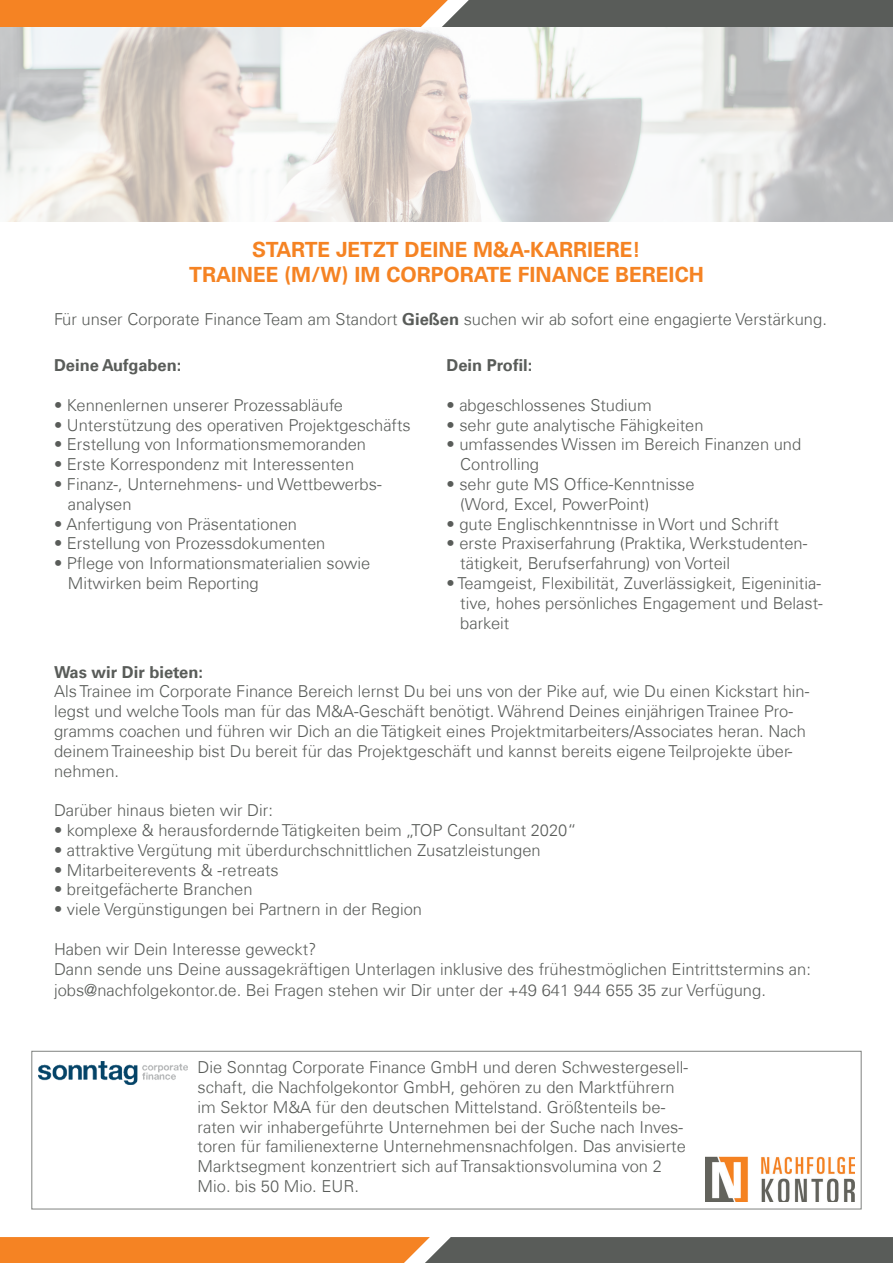
<style>
.page{position:relative;width:893px;height:1263px;background:#fff}
.page>*{position:absolute;margin:0;border:0;box-sizing:border-box;transform-origin:0 0}
.t1{font:700 21px/25.2px "Univers Com 65";color:#f58323;text-align:center}
.t2{font:300 16.5px/19.8px "Univers Com 45";color:#595c59}
.t3{font:700 16.5px "Univers Com 65";color:#595c59}
.s1{font-family:"Univers Com 65";font-weight:700}
</style>
<div class="page">
<img style="left:0;top:27px;width:893px;height:195px">
<img style="left:705px;top:1156px;width:149px;height:46px">
<svg style="left:0;top:0;width:893px;height:27px"></svg>
<svg style="left:0;top:1237px;width:893px;height:26px"></svg>
<img style="left:39px;top:1061px;width:148px;height:24px">
<p class="t1" style="left:189px;top:237px;width:516px">STARTE JETZT DEINE M&amp;A-KARRIERE!<br>TRAINEE (M/W) IM CORPORATE FINANCE BEREICH</p>
<p class="t2" style="left:54px;top:309px;width:775px">Für unser Corporate Finance Team am Standort <span class="s1">Gießen</span> suchen wir ab sofort eine engagierte Verstärkung.</p>
<p class="t3" style="left:54px;top:355px;width:129px">Deine Aufgaben:</p>
<p class="t2" style="left:54px;top:395px;width:291px">• Kennenlernen unserer Prozessabläufe</p>
<p class="t2" style="left:54px;top:415px;width:358px">• Unterstützung des operativen Projektgeschäfts</p>
<p class="t2" style="left:54px;top:435px;width:314px">• Erstellung von Informationsmemoranden</p>
<p class="t2" style="left:54px;top:454px;width:302px">• Erste Korrespondenz mit Interessenten</p>
<p class="t2" style="left:68px;top:474px;width:315px;text-indent:-14px">• Finanz-, Unternehmens- und Wettbewerbs&shy;analysen</p>
<p class="t2" style="left:54px;top:514px;width:245px">• Anfertigung von Präsentationen</p>
<p class="t2" style="left:54px;top:534px;width:273px">• Erstellung von Prozessdokumenten</p>
<p class="t2" style="left:68px;top:553px;width:304px;text-indent:-14px">• Pflege von Informationsmaterialien sowie<br>Mitwirken beim Reporting</p>
<p class="t3" style="left:446px;top:355px;width:87px">Dein Profil:</p>
<p class="t2" style="left:446px;top:395px;width:207px">• abgeschlossenes Studium</p>
<p class="t2" style="left:446px;top:415px;width:259px">• sehr gute analytische Fähigkeiten</p>
<p class="t2" style="left:460px;top:435px;width:343px;text-indent:-14px">• umfassendes Wissen im Bereich Finanzen und<br>Controlling</p>
<p class="t2" style="left:460px;top:474px;width:236px;text-indent:-14px">• sehr gute MS Office-Kenntnisse (Word, Excel, PowerPoint)</p>
<p class="t2" style="left:446px;top:514px;width:334px">• gute Englischkenntnisse in Wort und Schrift</p>
<p class="t2" style="left:460px;top:534px;width:349px;text-indent:-14px">• erste Praxiserfahrung (Praktika, Werkstudenten&shy;tätigkeit, Berufserfahrung) von Vorteil</p>
<p class="t2" style="left:460px;top:573px;width:364px;text-align:justify;text-indent:-14px">• Teamgeist, Flexibilität, Zuverlässigkeit, Eigeninitia&shy;tive, hohes persönliches Engagement und Belast&shy;barkeit</p>
<p class="t3" style="left:54px;top:662px;width:151px">Was wir Dir bieten:</p>
<p class="t2" style="left:54px;top:682px;width:757px">Als Trainee im Corporate Finance Bereich lernst Du bei uns von der Pike auf, wie Du einen Kickstart hin&shy;legst und welche Tools man für das M&amp;A-Geschäft benötigt. Während Deines einjährigen Trainee Pro&shy;gramms coachen und führen wir Dich an die Tätigkeit eines Projektmitarbeiters/Associates heran. Nach deinem Traineeship bist Du bereit für das Projektgeschäft und kannst bereits eigene Teilprojekte über&shy;nehmen.</p>
<p class="t2" style="left:54px;top:800px;width:220px">Darüber hinaus bieten wir Dir:</p>
<p class="t2" style="left:54px;top:820px;width:524px">• komplexe &amp; herausfordernde Tätigkeiten beim „TOP Consultant 2020“</p>
<p class="t2" style="left:54px;top:840px;width:488px">• attraktive Vergütung mit überdurchschnittlichen Zusatzleistungen</p>
<p class="t2" style="left:54px;top:860px;width:226px">• Mitarbeiterevents &amp; -retreats</p>
<p class="t2" style="left:54px;top:880px;width:200px">• breitgefächerte Branchen</p>
<p class="t2" style="left:54px;top:899px;width:370px">• viele Vergünstigungen bei Partnern in der Region</p>
<p class="t2" style="left:54px;top:939px;width:758px">Haben wir Dein Interesse geweckt?<br>Dann sende uns Deine aussagekräftigen Unterlagen inklusive des frühestmöglichen Eintrittstermins an:</p>
<p class="t2" style="left:54px;top:980px;width:714px">jobs@nachfolgekontor.de. Bei Fragen stehen wir Dir unter der +49 641 944 655 35 zur Verfügung.</p>
<p class="t2" style="left:198px;top:1057px;width:492px">Die Sonntag Corporate Finance GmbH und deren Schwestergesell&shy;schaft, die Nachfolgekontor GmbH, gehören zu den Marktführern im Sektor M&amp;A für den deutschen Mittelstand. Größtenteils be&shy;raten wir inhabergeführte Unternehmen bei der Suche nach Inves&shy;toren für familienexterne Unternehmensnachfolgen. Das anvisierte Marktsegment konzentriert sich auf Transaktionsvolumina von 2<br>Mio. bis 50 Mio. EUR.</p>
</div>
